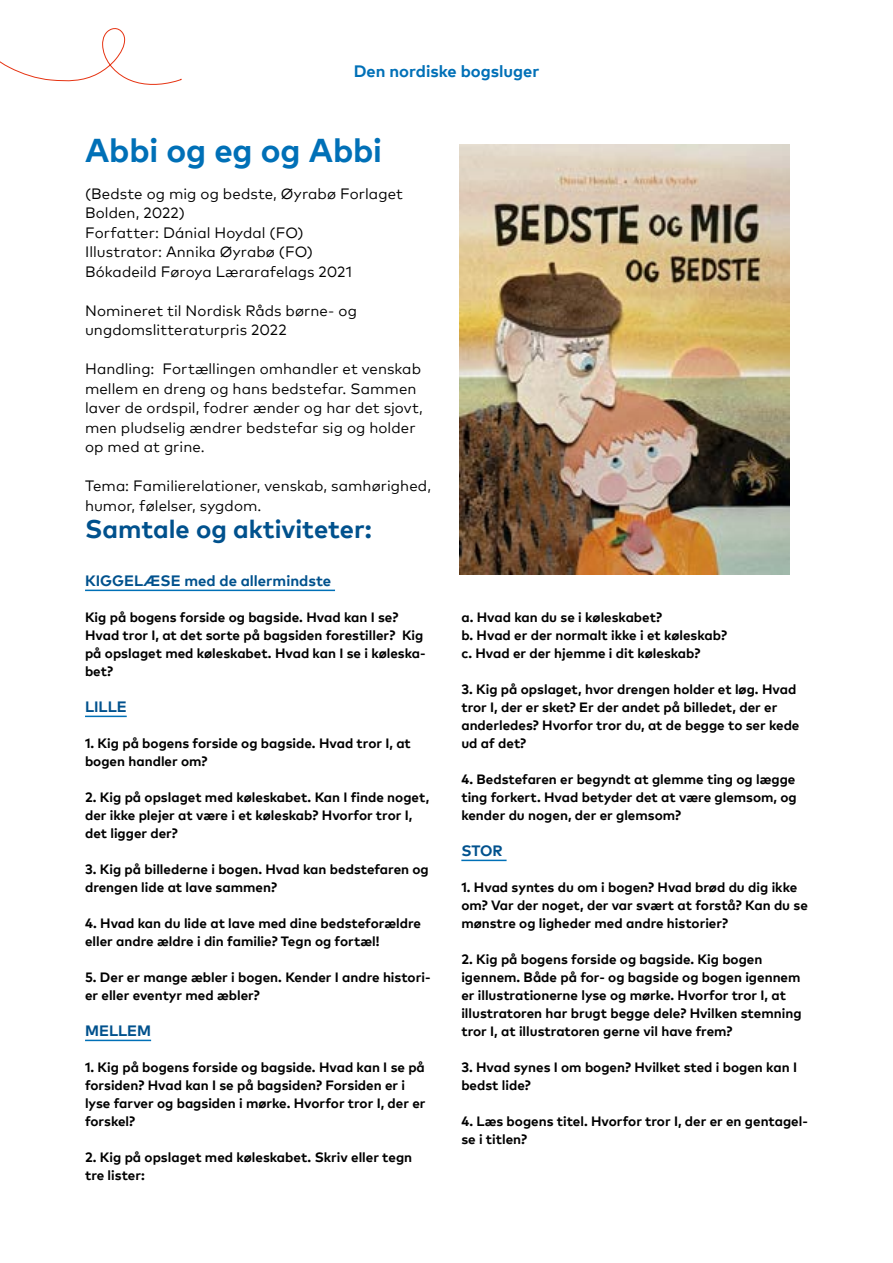
<style>
.page{position:relative;width:893px;height:1263px;background:#fff}
.page>*{position:absolute;margin:0;border:0;box-sizing:border-box;transform-origin:0 0}
.t1{font:700 33px "Mark Pro";letter-spacing:-.005em;color:#0070b7}
.t2{font:700 25.5px "Mark Pro";color:#00518d}
.t3{font:700 16.5px "Mark Pro";color:#0070b7}
.t4{font:15px/19.5px "Mark Pro";letter-spacing:.005em;color:#000}
.t5{font:700 15px "Mark Pro";color:#00518d}
.t6{font:700 13.5px/18px "Mark Pro";color:#000}
</style>
<div class="page">
<hr style="left:85px;top:590px;width:250px;height:1px;background:#0070b7">
<hr style="left:85px;top:716px;width:42px;height:1px;background:#0070b7">
<hr style="left:85px;top:1040px;width:66px;height:1px;background:#0070b7">
<hr style="left:461px;top:860px;width:46px;height:1px;background:#0070b7">
<svg style="left:0;top:28px;width:182px;height:57px"></svg>
<img style="left:459px;top:144px;width:331px;height:430px">
<p class="t3" style="left:354px;top:58px;width:187px">Den nordiske bogsluger</p>
<h1 class="t1" style="left:85px;top:125px;width:298px">Abbi og eg og Abbi</h1>
<p class="t4" style="left:85px;top:182px;width:319px">(Bedste og mig og bedste, Øyrabø Forlaget<br>Bolden, 2022)<br>Forfatter: Dánial Hoydal (FO)<br>Illustrator: Annika Øyrabø (FO)<br>Bókadeild Føroya Lærarafelags 2021</p>
<p class="t4" style="left:85px;top:299px;width:273px">Nomineret til Nordisk Råds børne- og ungdomslitteraturpris 2022</p>
<p class="t4" style="left:85px;top:358px;width:339px">Handling: Fortællingen omhandler et venskab mellem en dreng og hans bedstefar. Sammen laver de ordspil, fodrer ænder og har det sjovt, men pludselig ændrer bedstefar sig og holder op med at grine.</p>
<p class="t4" style="left:85px;top:475px;width:347px">Tema: Familierelationer, venskab, samhørighed, humor, følelser, sygdom.</p>
<h2 class="t2" style="left:85px;top:509px;width:288px">Samtale og aktiviteter:</h2>
<p class="t5" style="left:85px;top:569px;width:248px">KIGGELÆSE med de allermindste</p>
<p class="t6" style="left:85px;top:607px;width:342px">Kig på bogens forside og bagside. Hvad kan I se?<br>Hvad tror I, at det sorte på bagsiden forestiller? Kig på opslaget med køleskabet. Hvad kan I se i køleska&shy;bet?</p>
<p class="t5" style="left:85px;top:695px;width:43px">LILLE</p>
<p class="t6" style="left:85px;top:733px;width:327px">1. Kig på bogens forside og bagside. Hvad tror I, at bogen handler om?</p>
<p class="t6" style="left:85px;top:787px;width:346px">2. Kig på opslaget med køleskabet. Kan I finde noget, der ikke plejer at være i et køleskab? Hvorfor tror I, det ligger der?</p>
<p class="t6" style="left:85px;top:859px;width:345px">3. Kig på billederne i bogen. Hvad kan bedstefaren og drengen lide at lave sammen?</p>
<p class="t6" style="left:85px;top:913px;width:337px">4. Hvad kan du lide at lave med dine bedsteforældre eller andre ældre i din familie? Tegn og fortæl!</p>
<p class="t6" style="left:85px;top:967px;width:347px">5. Der er mange æbler i bogen. Kender I andre histori&shy;er eller eventyr med æbler?</p>
<p class="t5" style="left:85px;top:1019px;width:68px">MELLEM</p>
<p class="t6" style="left:85px;top:1057px;width:342px">1. Kig på bogens forside og bagside. Hvad kan I se på forsiden? Hvad kan I se på bagsiden? Forsiden er i lyse farver og bagsiden i mørke. Hvorfor tror I, der er forskel?</p>
<p class="t6" style="left:85px;top:1147px;width:329px">2. Kig på opslaget med køleskabet. Skriv eller tegn tre lister:</p>
<p class="t6" style="left:461px;top:607px;width:267px">a. Hvad kan du se i køleskabet?<br>b. Hvad er der normalt ikke i et køleskab? c. Hvad er der hjemme i dit køleskab?</p>
<p class="t6" style="left:461px;top:679px;width:340px">3. Kig på opslaget, hvor drengen holder et løg. Hvad tror I, der er sket? Er der andet på billedet, der er anderledes? Hvorfor tror du, at de begge to ser kede ud af det?</p>
<p class="t6" style="left:461px;top:769px;width:337px;text-align:justify">4. Bedstefaren er begyndt at glemme ting og lægge ting forkert. Hvad betyder det at være glemsom, og kender du nogen, der er glemsom?</p>
<p class="t5" style="left:461px;top:839px;width:43px">STOR</p>
<p class="t6" style="left:461px;top:877px;width:348px">1. Hvad syntes du om i bogen? Hvad brød du dig ikke om? Var der noget, der var svært at forstå? Kan du se mønstre og ligheder med andre historier?</p>
<p class="t6" style="left:461px;top:949px;width:342px">2. Kig på bogens forside og bagside. Kig bogen igennem. Både på for- og bagside og bogen igennem er illustrationerne lyse og mørke. Hvorfor tror I, at illustratoren har brugt begge dele? Hvilken stemning tror I, at illustratoren gerne vil have frem?</p>
<p class="t6" style="left:461px;top:1057px;width:337px">3. Hvad synes I om bogen? Hvilket sted i bogen kan I bedst lide?</p>
<p class="t6" style="left:461px;top:1111px;width:348px">4. Læs bogens titel. Hvorfor tror I, der er en gentagel&shy;se i titlen?</p>
</div>
